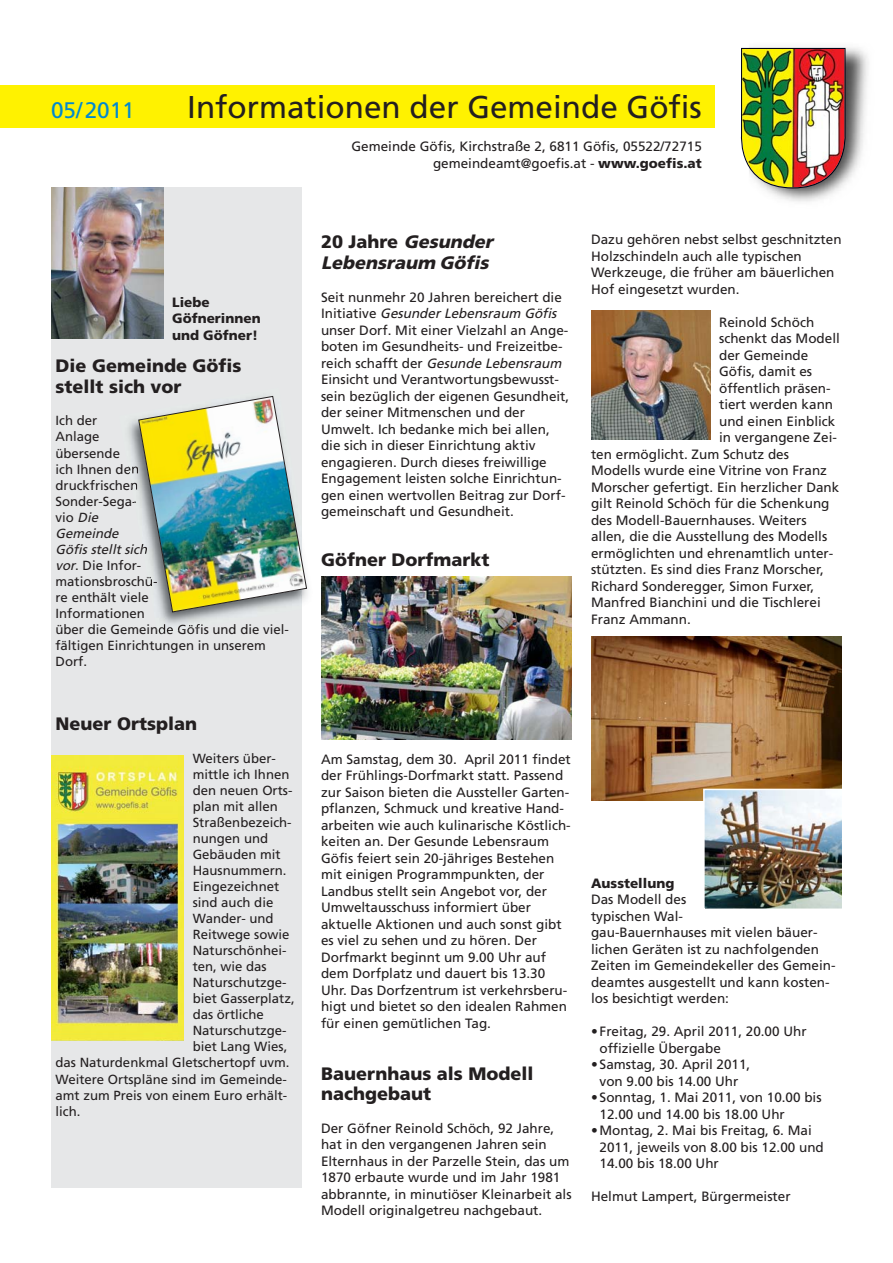
<style>
.page{position:relative;width:893px;height:1263px;background:#fff}
.page>*{position:absolute;margin:0;border:0;box-sizing:border-box;transform-origin:0 0}
.t1{font:31.5px "Frutiger";color:#231f20}
.t2{font:22.5px "Frutiger";color:#0089cf}
.t3{font:900 18px/21px "Frutiger";color:#231f20}
.t4{font:italic 900 18px/21px "Frutiger";color:#231f20}
.t5{font:13.5px/16.5px "Frutiger";color:#231f20}
.t6{font:900 13.5px/16.5px "Frutiger";color:#231f20}
.t7{font:13.2px/16px "Frutiger";color:#231f20}
.s1{font-weight:900}
.s2{font-style:italic}
.s3{font-style:normal}
</style>
<div class="page">
<div style="left:51px;top:187px;width:251px;height:1000px;background:#e6e7e8"></div>
<div style="left:0;top:86px;width:715px;height:42px;background:#fff200"></div>
<img style="left:749px;top:47px;width:120px;height:155px">
<img style="left:740px;top:48px;width:108px;height:140px">
<img style="left:51px;top:187px;width:112px;height:151px">
<img style="left:160px;top:395px;width:113px;height:236px">
<img style="left:156px;top:624px;width:17px;height:10px">
<img style="left:128px;top:396px;width:179px;height:216px">
<img style="left:51px;top:755px;width:133px;height:285px">
<img style="left:321px;top:577px;width:251px;height:163px">
<img style="left:591px;top:310px;width:119px;height:129px">
<img style="left:592px;top:637px;width:250px;height:163px">
<img style="left:706px;top:792px;width:134px;height:115px">
<div style="left:703px;top:789px;width:140px;height:121px;border:2px solid #fff"></div>
<h2 class="t2" style="left:51px;top:101px;width:85px">05/2011</h2>
<h1 class="t1" style="left:187px;top:94px;width:516px">Informationen der Gemeinde Göfis</h1>
<p class="t5" style="left:351px;top:139px;width:352px;text-align:right">Gemeinde Göfis, Kirchstraße 2, 6811 Göfis, 05522/72715 gemeindeamt@goefis.at - <span class="s1">www.goefis.at</span></p>
<p class="t6" style="left:172px;top:295px;width:90px">Liebe<br>Göfnerinnen und Göfner!</p>
<h3 class="t3" style="left:56px;top:357px;width:188px">Die Gemeinde Göfis stellt sich vor</h3>
<p class="t7" style="left:56px;top:414px;width:235px">Ich der<br>Anlage<br>übersende<br>ich Ihnen den<br>druckfrischen<br>Sonder-Sega-<br>vio <span class="s2">Die<br>Gemeinde<br>Göfis stellt sich<br>vor</span>. Die Infor-<br>mationsbroschü-<br>re enthält viele<br>Informationen<br>über die Gemeinde Göfis und die viel&shy;fältigen Einrichtungen in unserem<br>Dorf.</p>
<h3 class="t3" style="left:56px;top:715px;width:143px">Neuer Ortsplan</h3>
<p class="t7" style="left:193px;top:751px;width:85px">Weiters über-</p>
<p class="t7" style="left:193px;top:767px;width:98px">mittle ich Ihnen</p>
<p class="t7" style="left:193px;top:783px;width:101px">den neuen Orts-</p>
<p class="t7" style="left:193px;top:799px;width:87px">plan mit allen</p>
<p class="t7" style="left:193px;top:815px;width:100px">Straßenbezeich-</p>
<p class="t7" style="left:193px;top:831px;width:77px">nungen und</p>
<p class="t7" style="left:193px;top:847px;width:89px">Gebäuden mit</p>
<p class="t7" style="left:193px;top:863px;width:95px">Hausnummern.</p>
<p class="t7" style="left:193px;top:879px;width:88px">Eingezeichnet</p>
<p class="t7" style="left:193px;top:895px;width:82px">sind auch die</p>
<p class="t7" style="left:193px;top:911px;width:82px">Wander- und</p>
<p class="t7" style="left:193px;top:927px;width:98px">Reitwege sowie</p>
<p class="t7" style="left:193px;top:943px;width:95px">Naturschönhei-</p>
<p class="t7" style="left:193px;top:959px;width:76px">ten, wie das</p>
<p class="t7" style="left:193px;top:976px;width:95px">Naturschutzge-</p>
<p class="t7" style="left:193px;top:992px;width:103px">biet Gasserplatz,</p>
<p class="t7" style="left:193px;top:1008px;width:73px">das örtliche</p>
<p class="t7" style="left:193px;top:1024px;width:95px">Naturschutzge-</p>
<p class="t7" style="left:193px;top:1040px;width:96px">biet Lang Wies,</p>
<p class="t7" style="left:56px;top:1056px;width:235px">das Naturdenkmal Gletschertopf uvm.</p>
<p class="t7" style="left:56px;top:1072px;width:233px">Weitere Ortspläne sind im Gemeinde-</p>
<p class="t7" style="left:56px;top:1088px;width:233px">amt zum Preis von einem Euro erhält-</p>
<p class="t7" style="left:56px;top:1104px;width:26px">lich.</p>
<h3 class="t4" style="left:321px;top:232px;width:177px"><span class="s3">2 0 J a h re</span> Gesunder<br>Lebensraum Göfis</h3>
<p class="t5" style="left:321px;top:290px;width:250px">Seit nunmehr 20 Jahren bereichert die<br>I n i t i a t i v e <span class="s2">Gesunder Lebensraum Göfis </span>unser Dorf. Mit einer Vielzahl an Ange&shy;boten im Gesundheits- und Freizeitbe&shy;r e i c h s c h a fft d e r <span class="s2">Gesunde Lebensraum </span>Einsicht und Verantwortungsbewusst&shy;sein bezüglich der eigenen Gesundheit, der seiner Mitmenschen und der Umwelt. Ich bedanke mich bei allen, die sich in dieser Einrichtung aktiv engagieren. Durch dieses freiwillige Engagement leisten solche Einrichtun&shy;gen einen wertvollen Beitrag zur Dorf&shy;gemeinschaft und Gesundheit.</p>
<h3 class="t3" style="left:321px;top:550px;width:170px">Göfner Dorfmarkt</h3>
<p class="t5" style="left:591px;top:232px;width:252px">Dazu gehören nebst selbst geschnitzten Holzschindeln auch alle typischen Werkzeuge, die früher am bäuerlichen Hof eingesetzt wurden.</p>
<p class="t5" style="left:719px;top:315px;width:97px">Reinold Schöch</p>
<p class="t5" style="left:719px;top:331px;width:122px">schenkt das Modell</p>
<p class="t5" style="left:719px;top:348px;width:91px">der Gemeinde</p>
<p class="t5" style="left:719px;top:364px;width:95px">Göfis, damit es</p>
<p class="t5" style="left:719px;top:381px;width:113px">öffentlich präsen-</p>
<p class="t5" style="left:719px;top:397px;width:116px">tiert werden kann</p>
<p class="t5" style="left:719px;top:414px;width:118px">und einen Einblick</p>
<p class="t5" style="left:719px;top:430px;width:119px">in vergangene Zei-</p>
<p class="t5" style="left:591px;top:447px;width:199px">ten ermöglicht. Zum Schutz des</p>
<p class="t5" style="left:591px;top:463px;width:237px">Modells wurde eine Vitrine von Franz</p>
<p class="t5" style="left:591px;top:480px;width:250px">Morscher gefertigt. Ein herzlicher Dank</p>
<p class="t5" style="left:591px;top:496px;width:240px">gilt Reinold Schöch für die Schenkung</p>
<p class="t5" style="left:591px;top:513px;width:217px">des Modell-Bauernhauses. Weiters</p>
<p class="t5" style="left:591px;top:529px;width:238px">allen, die die Ausstellung des Modells</p>
<p class="t5" style="left:591px;top:546px;width:244px">ermöglichten und ehrenamtlich unter-</p>
<p class="t5" style="left:591px;top:562px;width:234px">stützten. Es sind dies Franz Morscher,</p>
<p class="t5" style="left:591px;top:579px;width:225px">Richard Sonderegger, Simon Furxer,</p>
<p class="t5" style="left:591px;top:595px;width:231px">Manfred Bianchini und die Tischlerei</p>
<p class="t5" style="left:591px;top:612px;width:101px">Franz Ammann.</p>
<p class="t5" style="left:321px;top:752px;width:251px">Am Samstag, dem 30. April 2011 findet der Frühlings-Dorfmarkt statt. Passend zur Saison bieten die Aussteller Garten&shy;pflanzen, Schmuck und kreative Hand&shy;arbeiten wie auch kulinarische Köstlich&shy;keiten an. Der Gesunde Lebensraum Göfis feiert sein 20-jähriges Bestehen mit einigen Programmpunkten, der Landbus stellt sein Angebot vor, der Umweltausschuss informiert über aktuelle Aktionen und auch sonst gibt es viel zu sehen und zu hören. Der Dorfmarkt beginnt um 9.00 Uhr auf dem Dorfplatz und dauert bis 13.30<br>Uhr. Das Dorfzentrum ist verkehrsberu&shy;higt und bietet so den idealen Rahmen für einen gemütlichen Tag.</p>
<h3 class="t3" style="left:321px;top:1065px;width:214px;line-height:19.5px">Bauernhaus als Modell nachgebaut</h3>
<p class="t5" style="left:321px;top:1121px;width:252px">Der Göfner Reinold Schöch, 92 Jahre, hat in den vergangenen Jahren sein Elternhaus in der Parzelle Stein, das um 1870 erbaute wurde und im Jahr 1981 abbrannte, in minutiöser Kleinarbeit als Modell originalgetreu nachgebaut.</p>
<p class="t6" style="left:591px;top:876px;width:85px">Ausstellung</p>
<p class="t5" style="left:591px;top:892px;width:246px">Das Modell des<br>typischen Wal-<br>gau-Bauernhauses mit vielen bäuer&shy;lichen Geräten ist zu nachfolgenden<br>Zeiten im Gemeindekeller des Gemein&shy;deamtes ausgestellt und kann kosten&shy;los besichtigt werden:</p>
<p class="t5" style="left:600px;top:1024px;width:209px;text-indent:-9px">•Freitag, 29. April 2011, 20.00 Uhr offizielle Übergabe</p>
<p class="t5" style="left:591px;top:1057px;width:161px;text-align:center">•Samstag, 30. April 2011, von 9.00 bis 14.00 Uhr</p>
<p class="t5" style="left:600px;top:1090px;width:223px;text-indent:-9px">•Sonntag, 1. Mai 2011, von 10.00 bis<br>12.00 und 14.00 bis 18.00 Uhr</p>
<p class="t5" style="left:600px;top:1123px;width:226px;text-indent:-9px">•Montag, 2. Mai bis Freitag, 6. Mai<br>2011, jeweils von 8.00 bis 12.00 und<br>14.00 bis 18.00 Uhr</p>
<p class="t5" style="left:591px;top:1189px;width:201px">Helmut Lampert, Bürgermeister</p>
</div>
